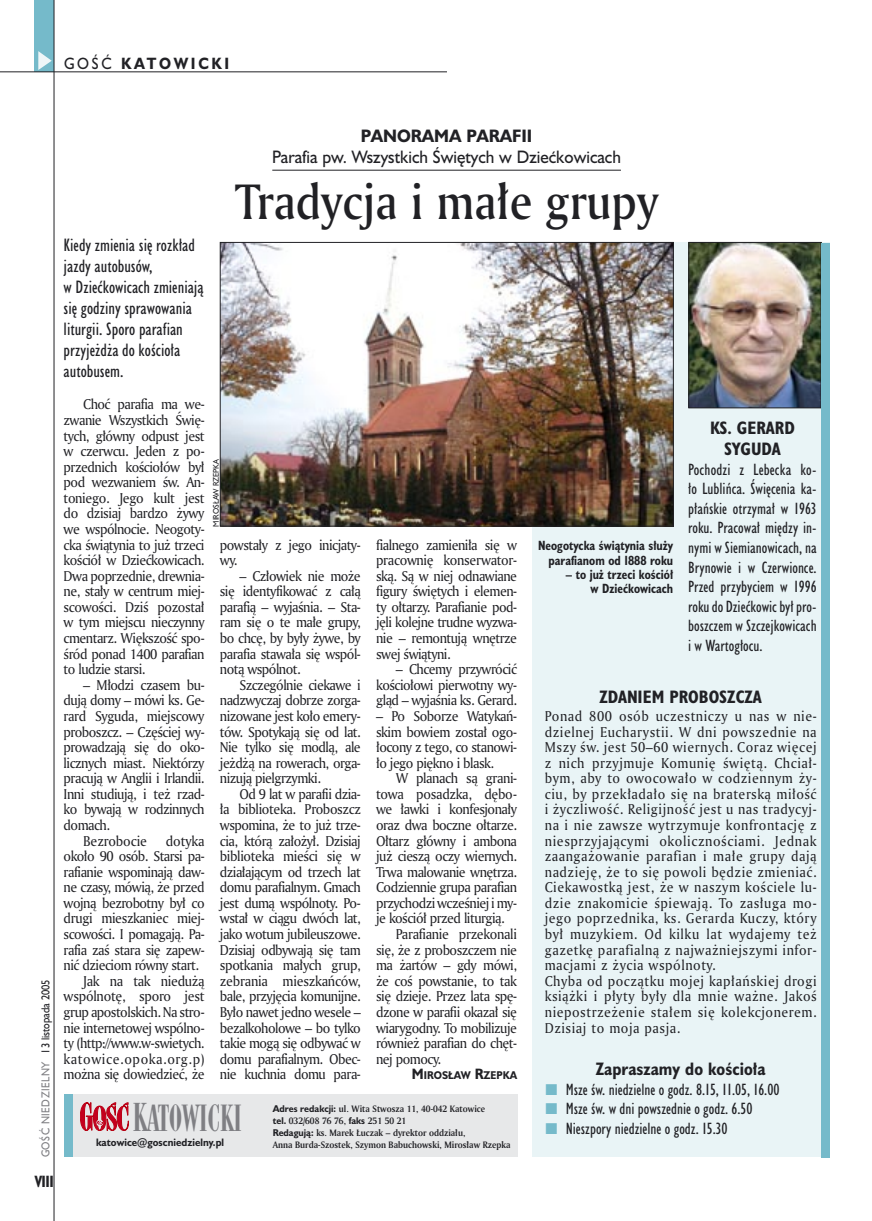
<style>
.page{position:relative;width:872px;height:1221px;background:#fff}
.page>*{position:absolute;margin:0;border:0;box-sizing:border-box;transform-origin:0 0}
._05a_tytyl_AmMd_32_pt{font:48px "Amerigo Md PL";color:#212125;scale:.9 1}
._05a_tytyl_AmMd_48_pt{font:34.8px "Modern 735 PL";color:#7f7f83;scale:.9 1}
._06-4_lead_lokal_HuCn_11_pt{font:16.5px/21px "Humanst 521 Cn PL";color:#212125}
._04-3_nadtytul_lokal{font:16.5px/21px "Humanst 521 PL";color:#212125;text-align:center;scale:.94 1}
._04-2_tytul_ramki{font:700 16.5px/21px "Humanst 521 Cn PL";color:#212125;text-align:center}
._03-2_body_do_ramki{font:15px/19.5px "Humanst 521 Cn PL";color:#212125;text-align:justify}
._15a_temat_lewo{font:700 15px "Humanst 521 PL";letter-spacing:.2em;color:#212125;scale:.9 1}
._16_pagina_lewa{font:700 15px "Humanst 521 Cn PL";color:#212125;scale:.94 1}
._01_body_tekst{font:13.8px/15.6px "Amerigo PL";letter-spacing:-.04em;color:#212125;text-align:justify;scale:.94 1}
._01_body_tekst-2{font:13.8px "Amerigo PL";letter-spacing:-.005em;color:#212125;scale:.94 1}
._09_podpis_zdjecia_HuCnB{font:700 12.3px/14.4px "Humanst 521 Cn PL";color:#212125;text-align:right;scale:.94 1}
._18_data_lewa{font:10.5px "Humanst 521 PL";color:#212125;scale:.9 1}
._18a_data_lewa_GOSC{font:10.5px "Humanst 521 PL";letter-spacing:.05em;color:#7f7f83;scale:.9 1}
._12a_autor_na_koncu_HuBd{font:700 10.35px "Humanst 521 PL";color:#212125;scale:.9 1}
._20a_stopka_adres{font:700 9.9px "Humanst 521 PL";color:#212125;scale:.94 1}
._20b_stopka_dzial{font:700 9px "Amerigo PL";color:#212125;scale:.94 1}
._09a_autor_zdjecia_Hu_5_pt{font:7.5px "Humanst 521 PL";color:#212125;scale:.94 1}
.s1{font-weight:400}
.s2{font-weight:700}
.s3{font-size:13.8px}
.s4{font-size:37.05px}
.s5{font-family:"Humanst 521 PL"}
</style>
<div class="page">
<hr style="left:272px;top:170px;width:349px;height:1px;background:#212125">
<div style="left:64px;top:1094px;width:453px;height:62px;background:#e7e8e9"></div>
<div style="left:64px;top:1094px;width:8px;height:62px;background:#75baca"></div>
<svg style="left:80px;top:1102px;width:49px;height:28px"></svg>
<div style="left:35px;top:0;width:19px;height:72px;background:#75baca"></div>
<svg style="left:38px;top:51px;width:14px;height:19px"></svg>
<hr style="left:54px;top:0;width:1px;height:1220px;background:#212125">
<hr style="left:0;top:72px;width:447px;height:1px;background:#212125">
<div style="left:532px;top:242px;width:297px;height:914px;background:#e9f4f6"></div>
<img style="left:690px;top:244px;width:129px;height:162px">
<div style="left:688px;top:242px;width:133px;height:166px;border:1px solid #212125"></div>
<div style="left:821px;top:243px;width:8px;height:914px;background:#75baca"></div>
<img style="left:222px;top:244px;width:449px;height:280px">
<div style="left:220px;top:242px;width:453px;height:284px;border:1px solid #212125"></div>
<p class="_15a_temat_lewo" style="left:64px;top:53px;width:185px"><span class="s1">GOŚĆ</span> KATOWICKI</p>
<p class="_18_data_lewa" style="left:38px;top:1053px;width:84px;rotate:-90deg">13 listopada 2005</p>
<p class="_18a_data_lewa_GOSC" style="left:38px;top:1157px;width:108px;rotate:-90deg">GOŚĆ NIEDZIELNY</p>
<p class="_16_pagina_lewa" style="left:35px;top:1170px;width:22px">VIII</p>
<p class="_04-3_nadtytul_lokal" style="left:272px;top:125px;width:372px"><span class="s2">PANORAMA PARAFII<br></span>Parafia pw. Wszystkich Świętych w Dziećkowicach</p>
<p class="_05a_tytyl_AmMd_32_pt" style="left:235px;top:170px;width:472px">Tradycja i małe grupy</p>
<p class="_06-4_lead_lokal_HuCn_11_pt" style="left:64px;top:234px;width:141px">Kiedy zmienia się rozkład jazdy autobusów,<br>w Dziećkowicach zmieniają się godziny sprawowania liturgii. Sporo parafian przyjeżdża do kościoła autobusem.</p>
<p class="_01_body_tekst" style="left:64px;top:396px;width:151px;text-indent:20px">Choć parafia ma we&shy;zwanie Wszystkich Świę&shy;tych, główny odpust jest w czerwcu. Jeden z po&shy;przednich kościołów był pod wezwaniem św. An&shy;toniego. Jego kult jest do dzisiaj bardzo żywy we wspólnocie. Neogoty&shy;cka świątynia to już trzeci kościół w Dziećkowicach.<br>Dwa poprzednie, drewnia&shy;ne, stały w centrum miej&shy;scowości. Dziś pozostał w tym miejscu nieczynny cmentarz. Większość spo&shy;śród ponad 1400 parafian to ludzie starsi.</p>
<p class="_01_body_tekst" style="left:64px;top:676px;width:151px;text-indent:20px">– Młodzi czasem bu&shy;dują domy – mówi ks. Ge&shy;rard Syguda, miejscowy proboszcz. – Częściej wy&shy;prowadzają się do oko&shy;licznych miast. Niektórzy pracują w Anglii i Irlandii.<br>Inni studiują, i też rzad&shy;ko bywają w rodzinnych domach.</p>
<p class="_01_body_tekst-2" style="left:83px;top:831px;width:69px">Bezrobocie</p>
<p class="_01_body_tekst" style="left:64px;top:832px;width:151px;text-indent:102px">dotyka około 90 osób. Starsi pa&shy;rafianie wspominają daw&shy;ne czasy, mówią, że przed wojną bezrobotny był co drugi mieszkaniec miej&shy;scowości. I pomagają. Pa&shy;rafia zaś stara się zapew&shy;nić dzieciom równy start.</p>
<p class="_01_body_tekst" style="left:64px;top:972px;width:151px;text-indent:20px">Jak na tak niedużą wspólnotę, sporo jest grup apostolskich. Na stro&shy;nie internetowej wspólno&shy;ty (http://www.w-swietych. katowice.opoka.org.p) można się dowiedzieć, że</p>
<p class="_09a_autor_zdjecia_Hu_5_pt" style="left:211px;top:526px;width:74px;rotate:-90deg">MIROSŁAW RZEPKA</p>
<p class="_01_body_tekst" style="left:220px;top:536px;width:151px">powstały z jego inicjaty&shy;wy.</p>
<p class="_01_body_tekst" style="left:220px;top:567px;width:151px;text-indent:20px">– Człowiek nie może się identyfikować z całą parafią – wyjaśnia. – Sta&shy;ram się o te małe grupy, bo chcę, by były żywe, by parafia stawała się wspól&shy;notą wspólnot.</p>
<p class="_01_body_tekst" style="left:220px;top:676px;width:151px;text-indent:20px">Szczególnie ciekawe i nadzwyczaj dobrze zorga&shy;nizowane jest koło emery&shy;tów. Spotykają się od lat.<br>Nie tylko się modlą, ale jeżdżą na rowerach, orga&shy;nizują pielgrzymki.</p>
<p class="_01_body_tekst" style="left:220px;top:785px;width:151px;text-indent:20px">Od 9 lat w parafii dzia&shy;ła biblioteka. Proboszcz wspomina, że to już trze&shy;cia, którą założył. Dzisiaj biblioteka mieści się w działającym od trzech lat domu parafialnym. Gmach jest dumą wspólnoty. Po&shy;wstał w ciągu dwóch lat, jako wotum jubileuszowe.<br>Dzisiaj odbywają się tam spotkania małych grup, zebrania mieszkańców, bale, przyjęcia komunijne.<br>Było nawet jedno wesele – bezalkoholowe – bo tylko takie mogą się odbywać w domu parafialnym. Obec&shy;nie kuchnia domu para-</p>
<p class="_01_body_tekst" style="left:376px;top:536px;width:151px">fialnego zamieniła się w pracownię konserwator&shy;ską. Są w niej odnawiane figury świętych i elemen&shy;ty ołtarzy. Parafianie pod&shy;jęli kolejne trudne wyzwa&shy;nie – remontują wnętrze swej świątyni.</p>
<p class="_01_body_tekst" style="left:376px;top:661px;width:151px;text-indent:20px">– Chcemy przywrócić kościołowi pierwotny wy&shy;gląd – wyjaśnia ks. Gerard.</p>
<p class="_01_body_tekst" style="left:376px;top:707px;width:151px">– Po Soborze Watykań&shy;skim bowiem został ogo&shy;łocony z tego, co stanowi&shy;ło jego piękno i blask.</p>
<p class="_01_body_tekst" style="left:376px;top:770px;width:151px;text-indent:20px">W planach są grani&shy;towa posadzka, dębo&shy;we ławki i konfesjonały oraz dwa boczne ołtarze.<br>Ołtarz główny i ambona już cieszą oczy wiernych.<br>Trwa malowanie wnętrza.<br>Codziennie grupa parafian przychodzi wcześniej i my&shy;je kościół przed liturgią.</p>
<p class="_01_body_tekst" style="left:376px;top:925px;width:151px;text-indent:20px">Parafianie przekonali się, że z proboszczem nie ma żartów – gdy mówi, że coś powstanie, to tak się dzieje. Przez lata spę&shy;dzone w parafii okazał się wiarygodny. To mobilizuje również parafian do chęt&shy;nej pomocy.</p>
<p class="_12a_autor_na_koncu_HuBd" style="left:412px;top:1068px;width:118px"><span class="s3">M</span>IROSŁAW <span class="s3">R</span>ZEPKA</p>
<p class="_05a_tytyl_AmMd_48_pt" style="left:133px;top:1096px;width:123px"><span class="s4">K</span>ATOWICKI</p>
<p class="_20a_stopka_adres" style="left:96px;top:1135px;width:138px">katowice@goscniedzielny.pl</p>
<p class="_20b_stopka_dzial" style="left:273px;top:1102px;width:228px"><span class="s5">Adres redakcji:</span> ul. Wita Stwosza 11, 40-042 Katowice</p>
<p class="_20b_stopka_dzial" style="left:273px;top:1114px;width:144px"><span class="s5">tel.</span> 032/608 76 76, <span class="s5">faks</span> 251 50 21</p>
<p class="_20b_stopka_dzial" style="left:273px;top:1126px;width:206px"><span class="s5">Redagują:</span> ks. Marek Łuczak – dyrektor oddziału,</p>
<p class="_20b_stopka_dzial" style="left:273px;top:1138px;width:254px">Anna Burda-Szostek, Szymon Babuchowski, Mirosław Rzepka</p>
<p class="_09_podpis_zdjecia_HuCnB" style="left:538px;top:538px;width:145px">Neogotycka świątynia służy parafianom od 1888 roku</p>
<p class="_09_podpis_zdjecia_HuCnB" style="left:566px;top:567px;width:116px">– to już trzeci kościół w Dziećkowicach</p>
<p class="_04-2_tytul_ramki" style="left:710px;top:417px;width:86px">KS. GERARD<br>SYGUDA</p>
<p class="_03-2_body_do_ramki" style="left:688px;top:459px;width:130px">Pochodzi z Lebecka ko&shy;ło Lublińca. Święcenia ka&shy;płańskie otrzymał w 1963 roku. Pracował między in&shy;nymi w Siemianowicach, na Brynowie i w Czerwionce.<br>Przed przybyciem w 1996 roku do Dziećkowic był pro&shy;boszczem w Szczejkowicach i w Wartogłocu.</p>
<p class="_04-2_tytul_ramki" style="left:599px;top:686px;width:164px">ZDANIEM PROBOSZCZA</p>
<p class="_01_body_tekst" style="left:545px;top:707px;width:291px">Ponad 800 osób uczestniczy u nas w nie&shy;dzielnej Eucharystii. W dni powszednie na Mszy św. jest 50–60 wiernych. Coraz więcej z nich przyjmuje Komunię świętą. Chciał&shy;bym, aby to owocowało w codziennym ży&shy;ciu, by przekładało się na braterską miłość i życzliwość. Religijność jest u nas tradycyj&shy;na i nie zawsze wytrzymuje konfrontację z niesprzyjającymi okolicznościami. Jednak zaangażowanie parafian i małe grupy dają nadzieję, że to się powoli będzie zmieniać.<br>Ciekawostką jest, że w naszym kościele lu&shy;dzie znakomicie śpiewają. To zasługa mo&shy;jego poprzednika, ks. Gerarda Kuczy, który był muzykiem. Od kilku lat wydajemy też gazetkę parafialną z najważniejszymi infor&shy;macjami z życia wspólnoty.</p>
<p class="_01_body_tekst" style="left:545px;top:972px;width:291px">Chyba od początku mojej kapłańskiej drogi książki i płyty były dla mnie ważne. Jakoś niepostrzeżenie stałem się kolekcjonerem.<br>Dzisiaj to moja pasja.</p>
<p class="_04-2_tytul_ramki" style="left:596px;top:1057px;width:171px">Zapraszamy do kościoła</p>
<p class="_03-2_body_do_ramki" style="left:565px;top:1079px;width:215px">Msze św. niedzielne o godz. 8.15, 11.05, 16.00</p>
<p class="_03-2_body_do_ramki" style="left:565px;top:1098px;width:188px">Msze św. w dni powszednie o godz. 6.50</p>
<p class="_03-2_body_do_ramki" style="left:565px;top:1118px;width:163px">Nieszpory niedzielne o godz. 15.30</p>
</div>
